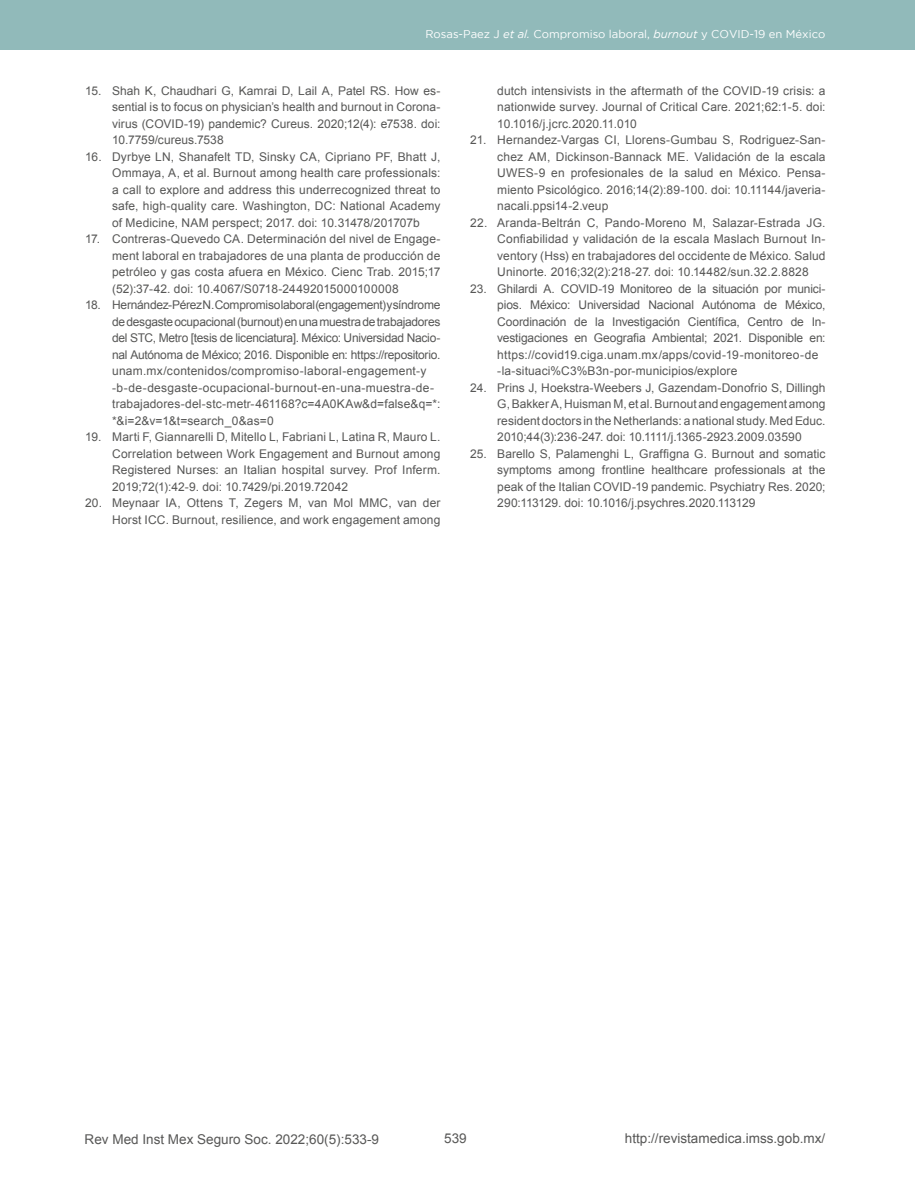
<style>
.page{position:relative;width:915px;height:1191px;background:#fff}
.page>*{position:absolute;margin:0;border:0;box-sizing:border-box;transform-origin:0 0}
.t1{font:13.5px "Arial";color:#575756}
.t2{font:12px/16.5px "Arial";color:#575756;text-align:justify}
.t3{font:12px/16.5px "Arial";letter-spacing:-.02em;color:#575756}
.t4{font:11.25px "Gotham";color:#fff}
.s1{font-style:italic}
</style>
<div class="page">
<div style="left:0;top:0;width:914px;height:50px;background:#91baba"></div>
<p class="t4" style="left:425px;top:28px;width:401px">Rosas-Paez J <span class="s1">et al.</span> Compromiso laboral, <span class="s1">burnout</span> y COVID-19 en México</p>
<p class="t2" style="left:112px;top:82px;width:330px;text-indent:-27px">15. Shah K, Chaudhari G, Kamrai D, Lail A, Patel RS. How es&shy;sential is to focus on physician’s health and burnout in Corona&shy;virus (COVID-19) pandemic? Cureus. 2020;12(4): e7538. doi:<br>10.7759/cureus.7538</p>
<p class="t2" style="left:112px;top:148px;width:330px;text-indent:-27px">16. Dyrbye LN, Shanafelt TD, Sinsky CA, Cipriano PF, Bhatt J, Ommaya, A, et al. Burnout among health care professionals: a call to explore and address this underrecognized threat to safe, high-quality care. Washington, DC: National Academy of Medicine, NAM perspect; 2017. doi: 10.31478/201707b</p>
<p class="t2" style="left:112px;top:231px;width:330px;text-indent:-27px">17. Contreras-Quevedo CA. Determinación del nivel de Engage&shy;ment laboral en trabajadores de una planta de producción de petróleo y gas costa afuera en México. Cienc Trab. 2015;17 (52):37-42. doi: 10.4067/S0718-24492015000100008</p>
<p class="t3" style="left:112px;top:297px;width:330px;text-indent:-27px">18. Hernández-Pérez N. Compromiso laboral (engagement) y síndrome de desgaste ocupacional (burnout) en una muestra de trabajadores del STC, Metro [tesis de licenciatura]. México: Universidad Nacio&shy;nal Autónoma de México; 2016. Disponible en: https://repositorio. unam.mx/contenidos/compromiso-laboral-engagement-y -b-de-desgaste-ocupacional-burnout-en-una-muestra-de&shy;trabajadores-del-stc-metr-461168?c=4A0KAw&amp;d=false&amp;q=*: *&amp;i=2&amp;v=1&amp;t=search_0&amp;as=0</p>
<p class="t2" style="left:112px;top:429px;width:330px;text-indent:-27px">19. Marti F, Giannarelli D, Mitello L, Fabriani L, Latina R, Mauro L.<br>Correlation between Work Engagement and Burnout among Registered Nurses: an Italian hospital survey. Prof Inferm.<br>2019;72(1):42-9. doi: 10.7429/pi.2019.72042</p>
<p class="t2" style="left:85px;top:495px;width:357px;text-align:right">20. Meynaar IA, Ottens T, Zegers M, van Mol MMC, van der<br>Horst ICC. Burnout, resilience, and work engagement among</p>
<p class="t2" style="left:497px;top:82px;width:330px">dutch intensivists in the aftermath of the COVID-19 crisis: a nationwide survey. Journal of Critical Care. 2021;62:1-5. doi:<br>10.1016/j.jcrc.2020.11.010</p>
<p class="t2" style="left:497px;top:132px;width:330px;text-indent:-27px">21. Hernandez-Vargas CI, Llorens-Gumbau S, Rodriguez-San&shy;chez AM, Dickinson-Bannack ME. Validación de la escala UWES-9 en profesionales de la salud en México. Pensa&shy;miento Psicológico. 2016;14(2):89-100. doi: 10.11144/javeria&shy;nacali.ppsi14-2.veup</p>
<p class="t2" style="left:497px;top:214px;width:330px;text-indent:-27px">22. Aranda-Beltrán C, Pando-Moreno M, Salazar-Estrada JG.<br>Confiabilidad y validación de la escala Maslach Burnout In&shy;ventory (Hss) en trabajadores del occidente de México. Salud Uninorte. 2016;32(2):218-27. doi: 10.14482/sun.32.2.8828</p>
<p class="t2" style="left:497px;top:280px;width:330px;text-align:left;text-indent:-27px">23. Ghilardi A. COVID-19 Monitoreo de la situación por munici&shy;pios. México: Universidad Nacional Autónoma de México, Coordinación de la Investigación Científica, Centro de In&shy;vestigaciones en Geografia Ambiental; 2021. Disponible en: https://covid19.ciga.unam.mx/apps/covid-19-monitoreo-de -la-situaci%C3%B3n-por-municipios/explore</p>
<p class="t2" style="left:497px;top:379px;width:330px;text-indent:-27px">24. Prins J, Hoekstra-Weebers J, Gazendam-Donofrio S, Dillingh G, Bakker A, Huisman M, et al. Burnout and engagement among resident doctors in the Netherlands: a national study. Med Educ.<br>2010;44(3):236-247. doi: 10.1111/j.1365-2923.2009.03590</p>
<p class="t2" style="left:497px;top:445px;width:330px;text-indent:-27px">25. Barello S, Palamenghi L, Graffigna G. Burnout and somatic symptoms among frontline healthcare professionals at the peak of the Italian COVID-19 pandemic. Psychiatry Res. 2020; 290:113129. doi: 10.1016/j.psychres.2020.113129</p>
<p class="t1" style="left:85px;top:1130px;width:296px">Rev Med Inst Mex Seguro Soc. 2022;60(5):533-9</p>
<p class="t1" style="left:444px;top:1129px;width:24px">539</p>
<p class="t1" style="left:624px;top:1129px;width:202px">http://revistamedica.imss.gob.mx/</p>
</div>
